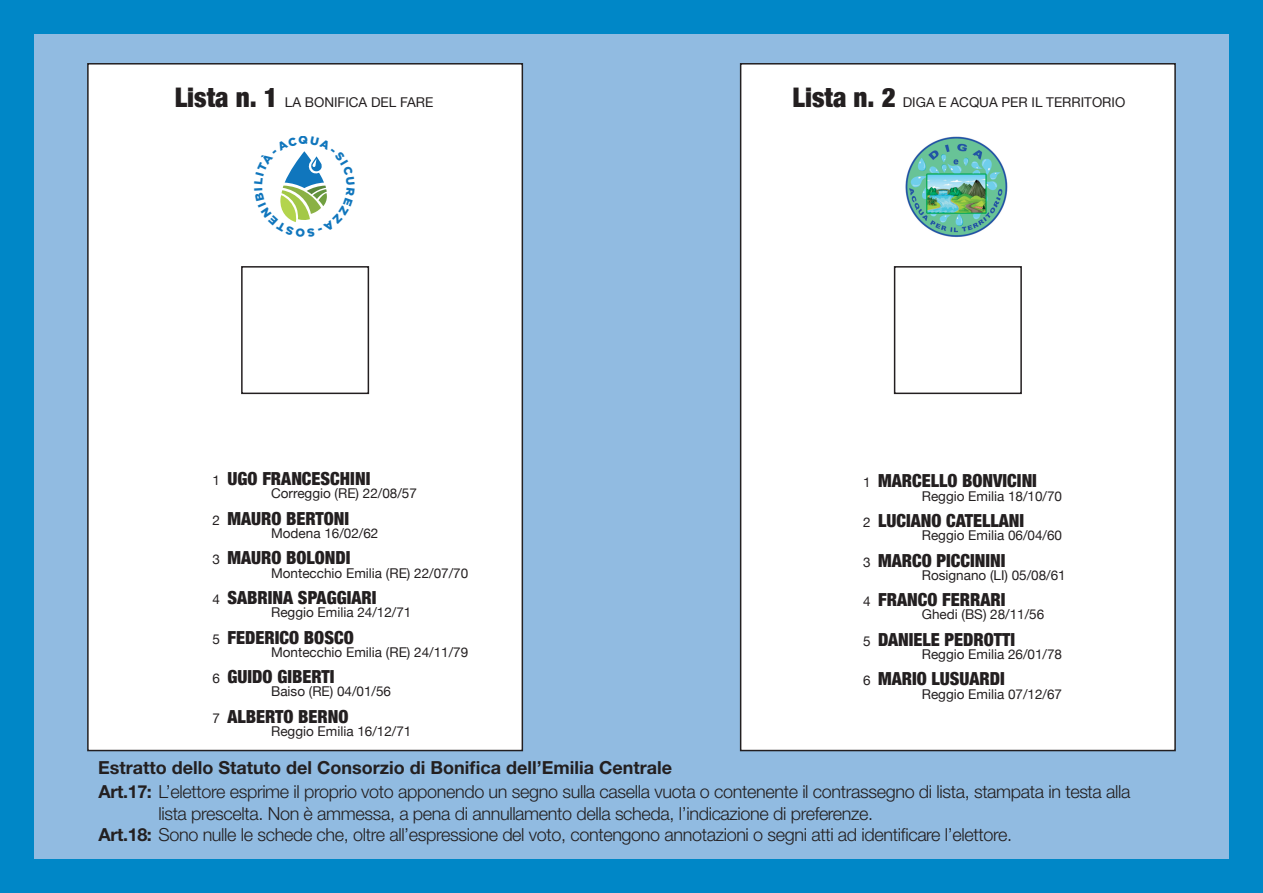
<style>
.page{position:relative;width:1263px;height:893px;background:#0087c7}
.page>*{position:absolute;margin:0;border:0;box-sizing:border-box;transform-origin:0 0}
.t1{font:300 18px/24.2px "Helvetica Neue";letter-spacing:-.02em;color:#231f20}
.t2{font:900 condensed 18px "Helvetica Neue";color:#231f20}
.t3{font:13.5px "Helvetica Neue";color:#231f20}
.s1{font-weight:900;font-stretch:condensed;font-size:27px}
.s2{font-weight:400;font-stretch:normal;font-size:13.5px}
.s3{font-weight:700}
</style>
<div class="page">
<div style="left:34px;top:34px;width:1195px;height:825px;background:#91bbe1"></div>
<div style="left:88px;top:64px;width:434px;height:686px;background:#fff"></div>
<div style="left:87px;top:63px;width:436px;height:688px;border:2px solid #231f20"></div>
<div style="left:241px;top:266px;width:128px;height:128px;border:2px solid #231f20"></div>
<div style="left:741px;top:64px;width:434px;height:686px;background:#fff"></div>
<div style="left:740px;top:63px;width:436px;height:688px;border:2px solid #231f20"></div>
<div style="left:894px;top:266px;width:128px;height:128px;border:2px solid #231f20"></div>
<img style="left:906px;top:136px;width:101px;height:101px">
<svg style="left:280px;top:151px;width:47px;height:71px"></svg>
<p class="t3" style="left:175px;top:93px;width:260px"><span class="s1">Lista n. 1</span> LA BONIFICA DEL FARE</p>
<p class="t2" style="left:213px;top:464px;width:159px"><span class="s2">1</span> UGO FRANCESCHINI</p>
<p class="t3" style="left:271px;top:484px;width:147px">Correggio (RE) 22/08/57</p>
<p class="t2" style="left:213px;top:504px;width:138px"><span class="s2">2</span> MAURO BERTONI</p>
<p class="t3" style="left:271px;top:523px;width:109px">Modena 16/02/62</p>
<p class="t2" style="left:213px;top:543px;width:139px"><span class="s2">3</span> MAURO BOLONDI</p>
<p class="t3" style="left:271px;top:563px;width:199px">Montecchio Emilia (RE) 22/07/70</p>
<p class="t2" style="left:213px;top:583px;width:165px"><span class="s2">4</span> SABRINA SPAGGIARI</p>
<p class="t3" style="left:271px;top:603px;width:142px">Reggio Emilia 24/12/71</p>
<p class="t2" style="left:213px;top:622px;width:143px"><span class="s2">5</span> FEDERICO BOSCO</p>
<p class="t3" style="left:271px;top:642px;width:199px">Montecchio Emilia (RE) 24/11/79</p>
<p class="t2" style="left:213px;top:662px;width:123px"><span class="s2">6</span> GUIDO GIBERTI</p>
<p class="t3" style="left:271px;top:682px;width:122px">Baiso (RE) 04/01/56</p>
<p class="t2" style="left:213px;top:702px;width:138px"><span class="s2">7</span> ALBERTO BERNO</p>
<p class="t3" style="left:271px;top:721px;width:142px">Reggio Emilia 16/12/71</p>
<p class="t3" style="left:793px;top:92px;width:334px"><span class="s1">Lista n. 2</span> DIGA E ACQUA PER IL TERRITORIO</p>
<p class="t2" style="left:863px;top:466px;width:175px"><span class="s2">1</span> MARCELLO BONVICINI</p>
<p class="t3" style="left:922px;top:486px;width:142px">Reggio Emilia 18/10/70</p>
<p class="t2" style="left:863px;top:506px;width:163px"><span class="s2">2</span> LUCIANO CATELLANI</p>
<p class="t3" style="left:922px;top:526px;width:142px">Reggio Emilia 06/04/60</p>
<p class="t2" style="left:863px;top:545px;width:144px"><span class="s2">3</span> MARCO PICCININI</p>
<p class="t3" style="left:922px;top:565px;width:146px">Rosignano (LI) 05/08/61</p>
<p class="t2" style="left:863px;top:585px;width:144px"><span class="s2">4</span> FRANCO FERRARI</p>
<p class="t3" style="left:922px;top:605px;width:124px">Ghedi (BS) 28/11/56</p>
<p class="t2" style="left:863px;top:625px;width:154px"><span class="s2">5</span> DANIELE PEDROTTI</p>
<p class="t3" style="left:922px;top:644px;width:142px">Reggio Emilia 26/01/78</p>
<p class="t2" style="left:863px;top:664px;width:143px"><span class="s2">6</span> MARIO LUSUARDI</p>
<p class="t3" style="left:922px;top:684px;width:142px">Reggio Emilia 07/12/67</p>
<p class="t1" style="left:98px;top:755px;width:1034px"><span class="s3">Estratto dello Statuto del Consorzio di Bonifica dell’Emilia Centrale<br>Art.17:</span> L’elettore esprime il proprio voto apponendo un segno sulla casella vuota o contenente il contrassegno di lista, stampata in testa alla</p>
<p class="t1" style="left:98px;top:802px;width:915px;line-height:21.6px;text-indent:60px">lista prescelta. Non è ammessa, a pena di annullamento della scheda, l’indicazione di preferenze.<br><span class="s3">Art.18:</span> Sono nulle le schede che, oltre all’espressione del voto, contengono annotazioni o segni atti ad identificare l’elettore.</p>
</div>
